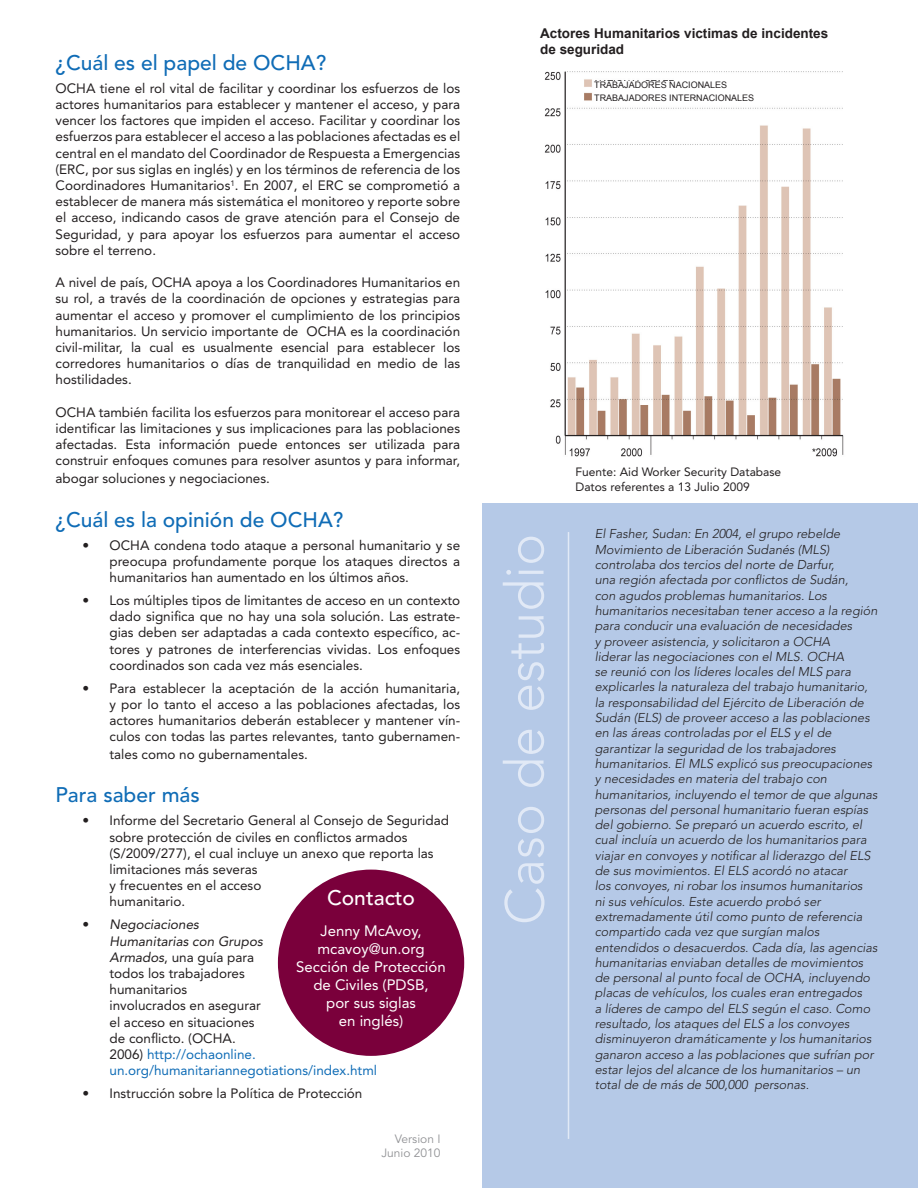
<style>
.page{position:relative;width:918px;height:1188px;background:#fff}
.page>*{position:absolute;margin:0;border:0;box-sizing:border-box;transform-origin:0 0}
.t1{font:300 54px "Avenir LT Std";color:#e1e9f6}
.t2{font:500 21px "Avenir LT Std";color:#0f6cb6}
.t3{font:500 21px "Avenir LT Std";color:#fff}
.t4{font:15px/18px "Avenir LT Std";color:#fff;text-align:center}
.t5{font:13.5px/16.2px "Avenir LT Std";color:#231f20;text-align:justify}
.t6{font:700 13.5px/16.2px "Arial";color:#231f20}
.t7{font:italic 300 12.75px/15.3px "Avenir LT Std";color:#231f20}
.t8{font:12px "Avenir LT Std";color:#231f20}
.t9{font:12px "Avenir LT Std";color:#919295}
.t10{font:9px "Arial";color:#231f20}
.s1{font-style:italic}
.s2{color:#0f6cb6}
</style>
<div class="page">
<div style="left:483px;top:503px;width:435px;height:685px;background:#b5c9e7"></div>
<div style="left:278px;top:870px;width:186px;height:186px;background:#7a003b;border-radius:50%"></div>
<hr style="left:568px;top:532px;width:1px;height:607px;background:#e1e9f6">
<img style="left:544px;top:71px;width:300px;height:386px">
<div style="left:594px;top:81px;width:251px;height:21px;background:#fff"></div>
<p class="t2" style="left:56px;top:50px;width:272px">¿Cuál es el papel de OCHA?</p>
<p class="t5" style="left:56px;top:80px;width:406px">OCHA tiene el rol vital de facilitar y coordinar los esfuerzos de los actores humanitarios para establecer y mantener el acceso, y para vencer los factores que impiden el acceso. Facilitar y coordinar los esfuerzos para establecer el acceso a las poblaciones afectadas es el central en el mandato del Coordinador de Respuesta a Emergencias (ERC, por sus siglas en inglés) y en los términos de referencia de los Coordinadores Humanitarios<sup>1</sup>. En 2007, el ERC se comprometió a establecer de manera más sistemática el monitoreo y reporte sobre el acceso, indicando casos de grave atención para el Consejo de Seguridad, y para apoyar los esfuerzos para aumentar el acceso sobre el terreno.</p>
<p class="t5" style="left:56px;top:275px;width:406px">A nivel de país, OCHA apoya a los Coordinadores Humanitarios en su rol, a través de la coordinación de opciones y estrategias para aumentar el acceso y promover el cumplimiento de los principios humanitarios. Un servicio importante de OCHA es la coordinación civil-militar, la cual es usualmente esencial para establecer los corredores humanitarios o días de tranquilidad en medio de las hostilidades.</p>
<p class="t5" style="left:56px;top:404px;width:406px">OCHA también facilita los esfuerzos para monitorear el acceso para identificar las limitaciones y sus implicaciones para las poblaciones afectadas. Esta información puede entonces ser utilizada para construir enfoques comunes para resolver asuntos y para informar,</p>
<p class="t5" style="left:56px;top:471px;width:216px">abogar soluciones y negociaciones.</p>
<p class="t2" style="left:56px;top:507px;width:289px">¿Cuál es la opinión de OCHA?</p>
<p class="t5" style="left:110px;top:537px;width:352px;text-indent:-27px">• OCHA condena todo ataque a personal humanitario y se preocupa profundamente porque los ataques directos a humanitarios han aumentado en los últimos años.</p>
<p class="t5" style="left:110px;top:592px;width:352px;text-indent:-27px">• Los múltiples tipos de limitantes de acceso en un contexto dado significa que no hay una sola solución. Las estrate&shy;gias deben ser adaptadas a cada contexto específico, ac&shy;tores y patrones de interferencias vividas. Los enfoques coordinados son cada vez más esenciales.</p>
<p class="t5" style="left:110px;top:680px;width:352px;text-indent:-27px">• Para establecer la aceptación de la acción humanitaria, y por lo tanto el acceso a las poblaciones afectadas, los actores humanitarios deberán establecer y mantener vín&shy;culos con todas las partes relevantes, tanto gubernamen-</p>
<p class="t5" style="left:110px;top:747px;width:200px">tales como no gubernamentales.</p>
<p class="t2" style="left:56px;top:783px;width:146px">Para saber más</p>
<p class="t5" style="left:110px;top:813px;width:341px;text-align:left;text-indent:-27px">• Informe del Secretario General al Consejo de Seguridad sobre protección de civiles en conflictos armados (S/2009/277), el cual incluye un anexo que reporta las limitaciones más severas<br>y frecuentes en el acceso<br>humanitario.</p>
<p class="t5" style="left:110px;top:917px;width:269px;text-align:left;text-indent:-27px">• <span class="s1">Negociaciones<br>Humanitarias con Grupos<br>Armados</span>, una guía para<br>todos los trabajadores<br>humanitarios<br>involucrados en asegurar<br>el acceso en situaciones<br>de conflicto. (OCHA.<br>2006) <span class="s2">http://ochaonline. un.org/humanitariannegotiations/index.html</span></p>
<p class="t5" style="left:82px;top:1085px;width:281px">• Instrucción sobre la Política de Protección</p>
<p class="t3" style="left:327px;top:885px;width:89px">Contacto</p>
<p class="t4" style="left:320px;top:922px;width:103px">Jenny McAvoy,</p>
<p class="t4" style="left:318px;top:940px;width:109px">mcavoy@un.org</p>
<p class="t4" style="left:296px;top:958px;width:151px">Sección de Protección de Civiles (PDSB,</p>
<p class="t4" style="left:326px;top:994px;width:91px">por sus siglas</p>
<p class="t4" style="left:339px;top:1012px;width:66px">en inglés)</p>
<p class="t9" style="left:395px;top:1132px;width:47px">Version I</p>
<p class="t9" style="left:381px;top:1146px;width:61px">Junio 2010</p>
<p class="t6" style="left:540px;top:25px;width:290px">Actores Humanitarios victimas de incidentes de seguridad</p>
<p class="t10" style="left:594px;top:78px;width:135px">TRABAJADORES NACIONALES</p>
<p class="t10" style="left:594px;top:92px;width:162px">TRABAJADORES INTERNACIONALES</p>
<p class="t8" style="left:575px;top:465px;width:207px">Fuente: Aid Worker Security Database</p>
<p class="t8" style="left:575px;top:479px;width:176px">Datos referentes a 13 Julio 2009</p>
<p class="t1" style="left:493px;top:925px;width:393px;rotate:-90deg">Caso de estudio</p>
<p class="t7" style="left:595px;top:527px;width:284px">El Fasher, Sudan: En 2004, el grupo rebelde Movimiento de Liberación Sudanés (MLS) controlaba dos tercios del norte de Darfur,<br>una región afectada por conflictos de Sudán,<br>con agudos problemas humanitarios. Los humanitarios necesitaban tener acceso a la región para conducir una evaluación de necesidades<br>y proveer asistencia, y solicitaron a OCHA<br>liderar las negociaciones con el MLS. OCHA<br>se reunió con los líderes locales del MLS para explicarles la naturaleza del trabajo humanitario, la responsabilidad del Ejército de Liberación de Sudán (ELS) de proveer acceso a las poblaciones en las áreas controladas por el ELS y el de garantizar la seguridad de los trabajadores humanitarios. El MLS explicó sus preocupaciones y necesidades en materia del trabajo con humanitarios, incluyendo el temor de que algunas personas del personal humanitario fueran espías del gobierno. Se preparó un acuerdo escrito, el cual incluía un acuerdo de los humanitarios para viajar en convoyes y notificar al liderazgo del ELS de sus movimientos. El ELS acordó no atacar<br>los convoyes, ni robar los insumos humanitarios<br>ni sus vehículos. Este acuerdo probó ser extremadamente útil como punto de referencia compartido cada vez que surgían malos entendidos o desacuerdos. Cada día, las agencias humanitarias enviaban detalles de movimientos de personal al punto focal de OCHA, incluyendo placas de vehículos, los cuales eran entregados<br>a líderes de campo del ELS según el caso. Como resultado, los ataques del ELS a los convoyes disminuyeron dramáticamente y los humanitarios ganaron acceso a las poblaciones que sufrían por estar lejos del alcance de los humanitarios – un total de de más de 500,000 personas.</p>
</div>
